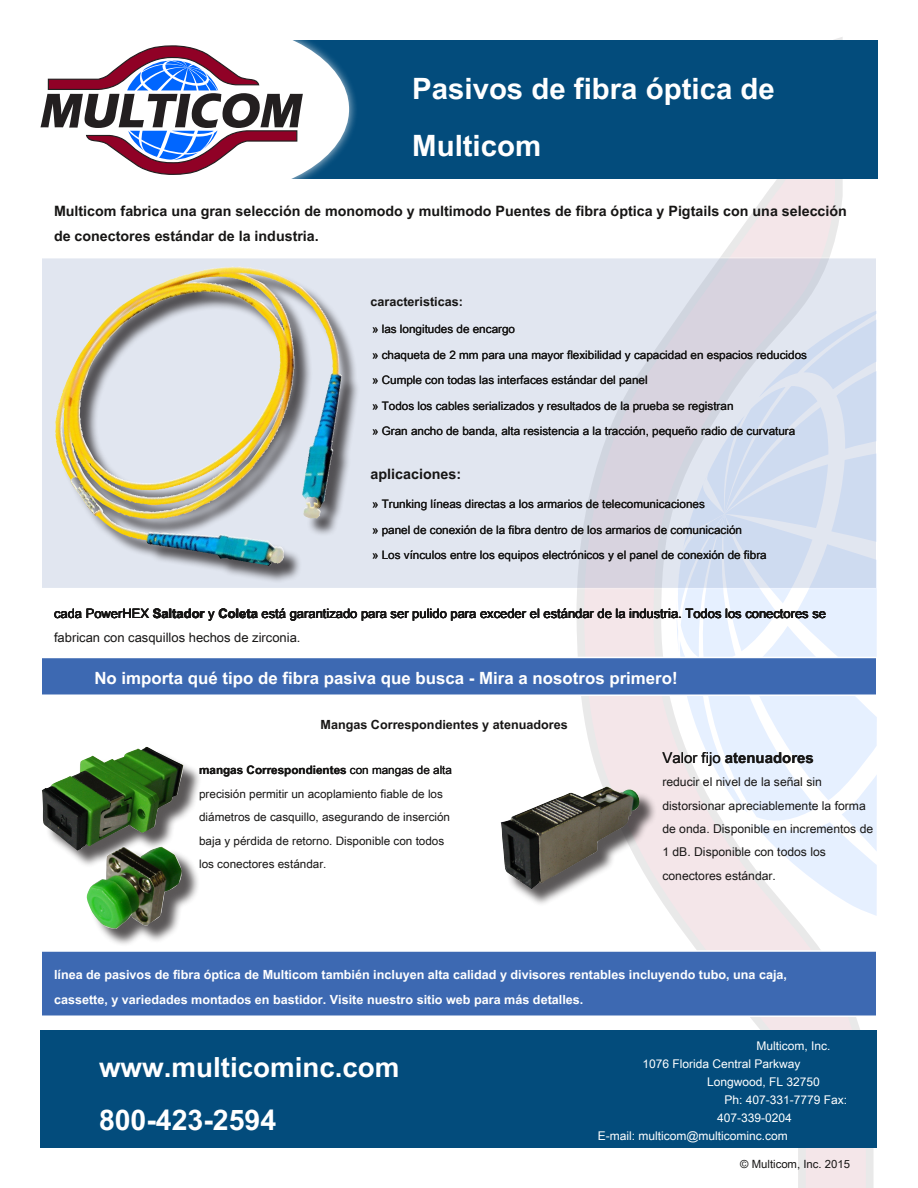
<style>
.page{position:relative;width:918px;height:1188px;background:#fff}
.page>*{position:absolute;margin:0;border:0;box-sizing:border-box;transform-origin:0 0}
.t1{font:700 29.4px/57.6px "Arial Unicode MS";color:#fff}
.t2{font:700 28.5px "Arial Unicode MS";color:#fff}
.t3{font:700 27.75px "Arial Unicode MS";color:#fff}
.t4{font:700 16.8px "Arial Unicode MS";color:#fff}
.t5{font:700 15px "Arial Unicode MS";color:#171615}
.t6{font:700 14.25px/25.5px "Arial Unicode MS";color:#171615}
.t7{font:12.9px/23.4px "Arial Unicode MS";color:#171615}
.t8{font:700 12.6px/25.2px "Arial Unicode MS";color:#fff}
.t9{font:700 12.6px "Arial Unicode MS";color:#171615}
.t10{font:12.15px/23.4px "Arial Unicode MS";color:#171615}
.t11{font:12px "Arial Unicode MS";color:#fff}
.t12{font:11.7px/25.5px "Arial Unicode MS";color:#171615}
.t13{font:11.4px "Arial Unicode MS";color:#171615}
.s1{font-weight:700}
.s2{font-weight:400}
</style>
<div class="page">
<svg style="left:579px;top:37px;width:298px;height:1151px"></svg>
<svg style="left:676px;top:589px;width:201px;height:327px"></svg>
<div style="left:40px;top:1030px;width:838px;height:118px;background:#034c7c"></div>
<div style="left:279px;top:40px;width:599px;height:138px;background:#034c7c"></div>
<div style="left:48px;top:12px;width:310px;height:194px;background:#fff;opacity:.75"></div>
<div style="left:58px;top:22px;width:291px;height:175px;background:#fff;border-radius:50%"></div>
<svg style="left:40px;top:45px;width:263px;height:130px"></svg>
<div style="left:40px;top:257px;width:838px;height:332px;background:linear-gradient(to right,#e5e9f1,#d7dceb);border:2px solid #fff"></div>
<div style="left:58px;top:269px;width:302px;height:315px;background:#231f20;opacity:.75"></div>
<img style="left:55px;top:266px;width:189px;height:296px">
<div style="left:40px;top:657px;width:838px;height:39px;background:#3d69b2;border:2px solid #fff"></div>
<div style="left:40px;top:950px;width:838px;height:67px;background:#3d69b2;border:2px solid #fff"></div>
<div style="left:45px;top:750px;width:157px;height:118px;background:#231f20;opacity:.75"></div>
<img style="left:42px;top:747px;width:141px;height:103px">
<div style="left:90px;top:850px;width:110px;height:97px;background:#231f20;opacity:.75"></div>
<img style="left:86px;top:847px;width:96px;height:82px">
<div style="left:504px;top:789px;width:154px;height:118px;background:#231f20;opacity:.75"></div>
<img style="left:501px;top:786px;width:140px;height:103px">
<h1 class="t1" style="left:412px;top:58px;width:364px">Pasivos de fibra óptica de<br>Multicom</h1>
<p class="t6" style="left:54px;top:197px;width:794px">Multicom fabrica una gran selección de monomodo y multimodo Puentes de fibra óptica y Pigtails con una selección de conectores estándar de la industria.</p>
<p class="t9" style="left:370px;top:292px;width:94px">caracteristicas:</p>
<p class="t12" style="left:372px;top:316px;width:437px">» las longitudes de encargo<br>» chaqueta de 2 mm para una mayor flexibilidad y capacidad en espacios reducidos » Cumple con todas las interfaces estándar del panel<br>» Todos los cables serializados y resultados de la prueba se registran<br>» Gran ancho de banda, alta resistencia a la tracción, pequeño radio de curvatura</p>
<p class="t6" style="left:370px;top:461px;width:92px">aplicaciones:</p>
<p class="t12" style="left:372px;top:491px;width:396px">» Trunking líneas directas a los armarios de telecomunicaciones<br>» panel de conexión de la fibra dentro de los armarios de comunicación<br>» Los vínculos entre los equipos electrónicos y el panel de conexión de fibra</p>
<p class="t7" style="left:54px;top:601px;width:774px">cada PowerHEX <span class="s1">Saltador</span> y <span class="s1">Coleta</span> está garantizado para ser pulido para exceder el estándar de la industria. Todos los conectores se fabrican con casquillos hechos de zirconia.</p>
<h3 class="t4" style="left:94px;top:666px;width:585px">No importa qué tipo de fibra pasiva que busca - Mira a nosotros primero!</h3>
<p class="t9" style="left:321px;top:715px;width:249px">Mangas Correspondientes y atenuadores</p>
<p class="t12" style="left:199px;top:758px;width:254px;line-height:23.4px"><span class="s1">mangas Correspondientes</span> con mangas de alta precisión permitir un acoplamiento fiable de los diámetros de casquillo, asegurando de inserción baja y pérdida de retorno. Disponible con todos los conectores estándar.</p>
<p class="t5" style="left:662px;top:747px;width:153px"><span class="s2">Valor fijo</span> atenuadores</p>
<p class="t10" style="left:662px;top:770px;width:212px">reducir el nivel de la señal sin distorsionar apreciablemente la forma de onda. Disponible en incrementos de<br>1 dB. Disponible con todos los conectores estándar.</p>
<p class="t8" style="left:54px;top:961px;width:735px">línea de pasivos de fibra óptica de Multicom también incluyen alta calidad y divisores rentables incluyendo tubo, una caja, cassette, y variedades montados en bastidor. Visite nuestro sitio web para más detalles.</p>
<h3 class="t3" style="left:99px;top:1048px;width:302px">www.multicominc.com</h3>
<h2 class="t2" style="left:99px;top:1099px;width:179px">800-423-2594</h2>
<p class="t11" style="left:756px;top:1037px;width:76px">Multicom, Inc.</p>
<p class="t11" style="left:642px;top:1055px;width:160px">1076 Florida Central Parkway</p>
<p class="t11" style="left:707px;top:1073px;width:114px">Longwood, FL 32750</p>
<p class="t11" style="left:724px;top:1091px;width:124px">Ph: 407-331-7779 Fax:</p>
<p class="t11" style="left:717px;top:1109px;width:76px">407-339-0204</p>
<p class="t11" style="left:598px;top:1127px;width:192px">E-mail: multicom@multicominc.com</p>
<p class="t13" style="left:740px;top:1156px;width:111px">© Multicom, Inc. 2015</p>
</div>
